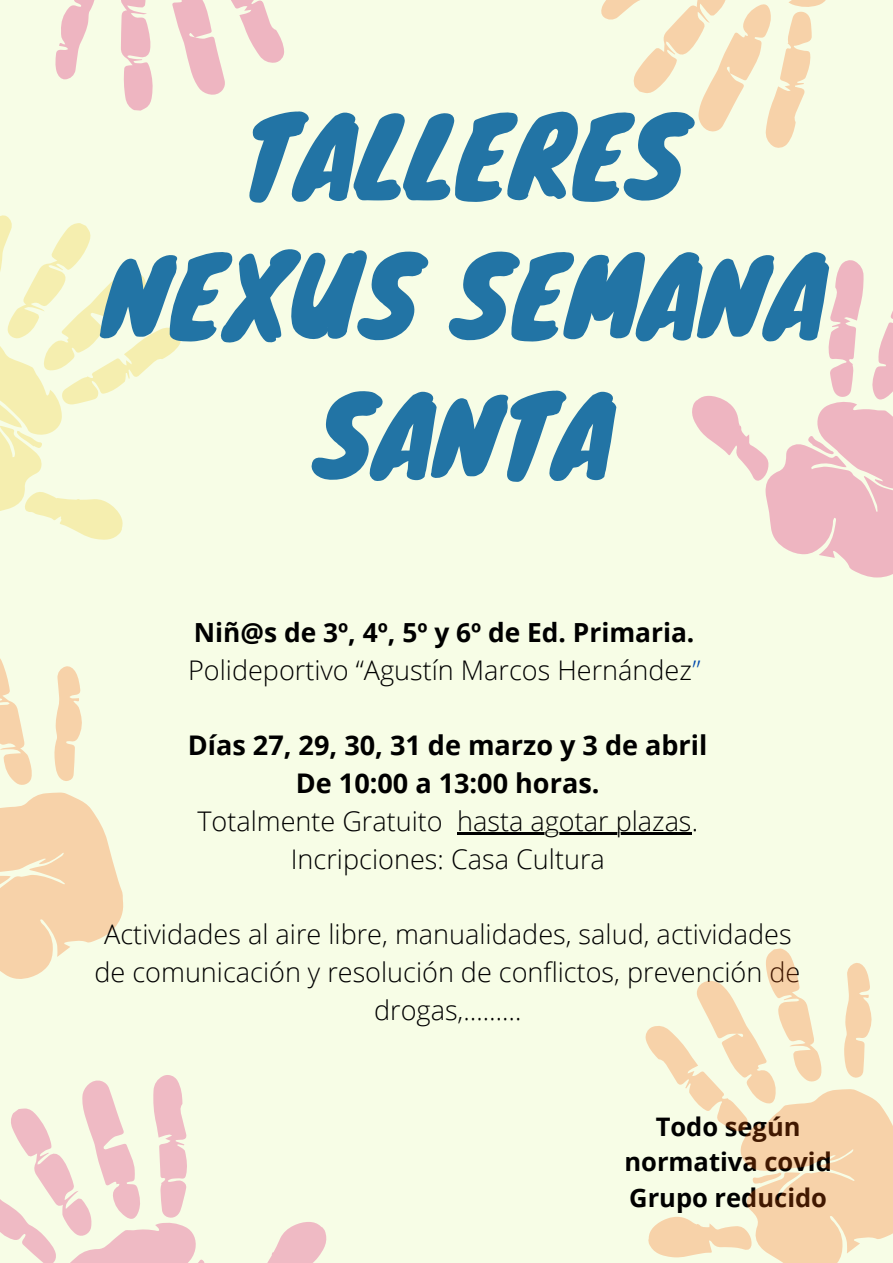
<style>
.page{position:relative;width:893px;height:1263px;background:#f7fde6}
.page>*{position:absolute;margin:0;border:0;box-sizing:border-box;transform-origin:0 0}
.t1{font:105.9px/139.6px "Knewave";color:#2274a5;text-align:center}
.t2{font:300 27.08px/37.9px "Open Sans";color:#000;text-align:center}
.t3{font:700 27.08px "Open Sans";color:#000}
.t4{font:700 26.33px "Open Sans";color:#000}
.t5{font:700 25.5px/35.5px "Open Sans";color:#000;text-align:center}
.s1{color:#004aad}
</style>
<div class="page">
<svg style="left:0;top:215px;width:181px;height:325px"></svg>
<svg style="left:0;top:1075px;width:327px;height:188px"></svg>
<svg style="left:692px;top:260px;width:201px;height:318px"></svg>
<svg style="left:55px;top:0;width:229px;height:111px"></svg>
<svg style="left:0;top:658px;width:124px;height:321px"></svg>
<svg style="left:601px;top:0;width:225px;height:148px"></svg>
<hr style="left:457px;top:832px;width:235px;height:3px;background:#000">
<svg style="left:645px;top:948px;width:248px;height:315px"></svg>
<p class="t1" style="left:102px;top:83px;width:725px">TALLERES<br>NEXUS SEMANA<br>SANTA</p>
<p class="t4" style="left:194px;top:614px;width:502px">Niñ@s de 3º, 4º, 5º y 6º de Ed. Primaria.</p>
<p class="t2" style="left:188px;top:650px;width:514px">Polideportivo “Agustín Marcos Hernández<span class="s1">”</span></p>
<p class="t3" style="left:188px;top:726px;width:521px">Días 27, 29, 30, 31 de marzo y 3 de abril</p>
<p class="t3" style="left:296px;top:764px;width:305px">De 10:00 a 13:00 horas.</p>
<p class="t2" style="left:197px;top:801px;width:502px">Totalmente Gratuito hasta agotar plazas.</p>
<p class="t2" style="left:291px;top:839px;width:315px">Incripciones: Casa Cultura</p>
<p class="t2" style="left:94px;top:915px;width:707px">Actividades al aire libre, manualidades, salud, actividades de comunicación y resolución de conflictos, prevención de drogas,………</p>
<p class="t5" style="left:624px;top:1108px;width:209px">Todo según normativa covid</p>
<p class="t5" style="left:629px;top:1179px;width:199px">Grupo reducido</p>
</div>
